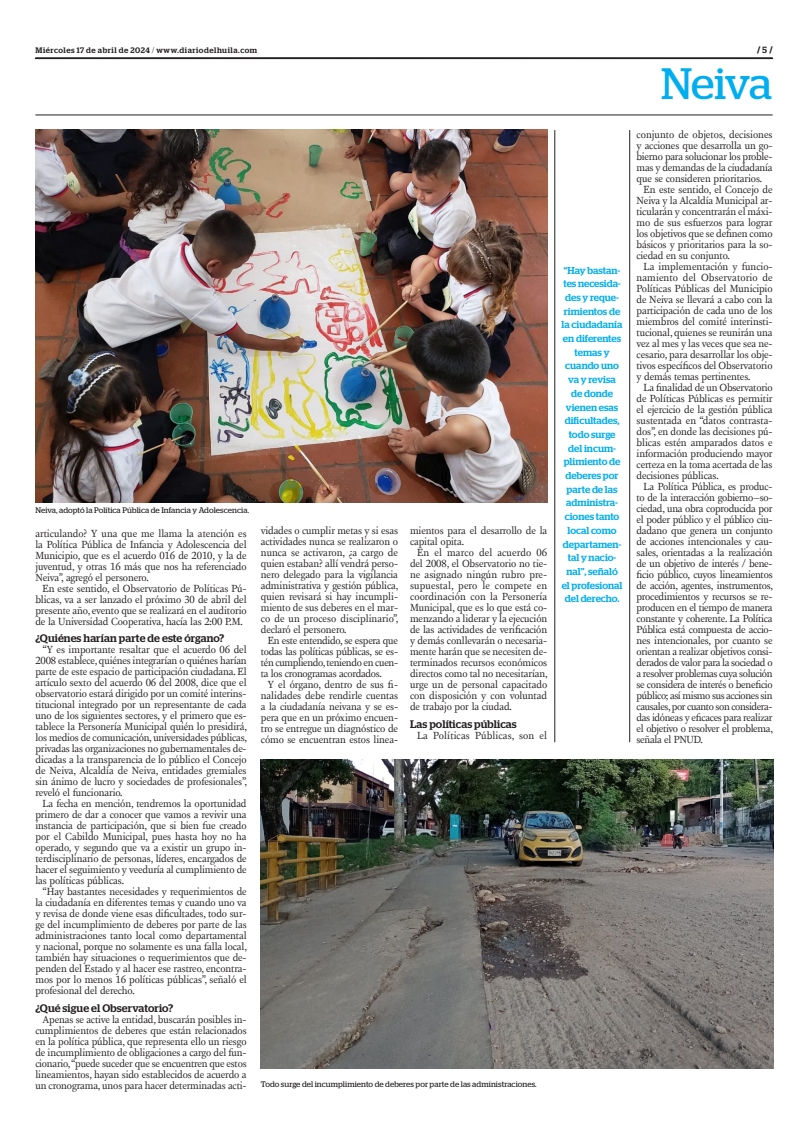
<style>
.page{position:relative;width:801px;height:1134px;background:#fff}
.page>*{position:absolute;margin:0;border:0;box-sizing:border-box;transform-origin:0 0}
.t1{font:43.9px "Stag";letter-spacing:-.025em;color:#00aeef}
.INTERTITULO{font:500 11px "Stag";letter-spacing:.01em;color:#231f20}
.TEXTO{font:10.6px/11px "New Fournier BP";letter-spacing:-.01em;color:#231f20;text-align:justify}
.TEXTO-2{font:10.6px "New Fournier BP";letter-spacing:.01em;color:#231f20}
.DESTACADO_AZUL{font:500 10px/13.7px "Stag";color:#00aeef;text-align:center}
.t2{font:700 9px "Stag";color:#231f20}
.PIE_DE_FOTO{font:8px "Stag";letter-spacing:.005em;color:#231f20}
.t3{font:500 8px "Stag";letter-spacing:.06em;color:#231f20}
.s1{font-weight:300}
.s2{font-weight:500}
</style>
<div class="page">
<svg style="left:35px;top:58px;width:738px;height:1px"></svg>
<hr style="left:35px;top:115px;width:737px;height:1px;background:#231f20">
<img style="left:36px;top:129px;width:511px;height:374px">
<img style="left:260px;top:760px;width:513px;height:309px">
<hr style="left:554px;top:130px;width:1px;height:612px;background:#231f20">
<hr style="left:629px;top:130px;width:1px;height:612px;background:#231f20">
<p class="t3" style="left:35px;top:45px;width:223px">Miércoles 17 de abril de 2024 <span class="s1">/</span> www.diariodelhuila.com</p>
<p class="PIE_DE_FOTO" style="left:35px;top:505px;width:215px">Neiva, adoptó la Política Pública de Infancia y Adolescencia.</p>
<p class="TEXTO" style="left:35px;top:527px;width:213px">articulando? Y una que me llama la atención es la Política Pública de Infancia y Adolescencia del Municipio, que es el acuerdo 016 de 2010, y la de juventud, y otras 16 más que nos ha referenciado Neiva”, agregó el personero.</p>
<p class="TEXTO" style="left:35px;top:582px;width:213px;text-indent:7px">En este sentido, el Observatorio de Políticas Pú&shy;blicas, va a ser lanzado el próximo 30 de abril del presente año, evento que se realizará en el auditorio de la Universidad Cooperativa, hacía las 2:00 P.M.</p>
<p class="INTERTITULO" style="left:35px;top:632px;width:190px">¿Quiénes harían parte de este órgano?</p>
<p class="TEXTO" style="left:35px;top:644px;width:213px;text-indent:7px">“Y es importante resaltar que el acuerdo 06 del 2008 establece, quiénes integrarían o quiénes harían parte de este espacio de participación ciudadana. El artículo sexto del acuerdo 06 del 2008, dice que el observatorio estará dirigido por un comité interins&shy;titucional integrado por un representante de cada uno de los siguientes sectores, y el primero que es&shy;tablece la Personería Municipal quién lo presidirá, los medios de comunicación, universidades públicas, privadas las organizaciones no gubernamentales de&shy;dicadas a la transparencia de lo público el Concejo de Neiva, Alcaldía de Neiva, entidades gremiales sin ánimo de lucro y sociedades de profesionales”, reveló el funcionario.</p>
<p class="TEXTO" style="left:35px;top:798px;width:213px;text-indent:7px">La fecha en mención, tendremos la oportunidad primero de dar a conocer que vamos a revivir una instancia de participación, que si bien fue creado por el Cabildo Municipal, pues hasta hoy no ha operado, y segundo que va a existir un grupo in&shy;terdisciplinario de personas, líderes, encargados de hacer el seguimiento y veeduría al cumplimiento de las políticas públicas.</p>
<p class="TEXTO" style="left:35px;top:886px;width:213px;text-indent:7px">“Hay bastantes necesidades y requerimientos de la ciudadanía en diferentes temas y cuando uno va y revisa de donde viene esas dificultades, todo sur&shy;ge del incumplimiento de deberes por parte de las administraciones tanto local como departamental y nacional, porque no solamente es una falla local, también hay situaciones o requerimientos que de&shy;penden del Estado y al hacer ese rastreo, encontra&shy;mos por lo menos 16 políticas públicas”, señaló el profesional del derecho.</p>
<p class="INTERTITULO" style="left:35px;top:1002px;width:139px">¿Qué sigue el Observatorio?</p>
<p class="TEXTO" style="left:35px;top:1014px;width:213px;text-indent:7px">Apenas se active la entidad, buscarán posibles in&shy;cumplimientos de deberes que están relacionados en la política pública, que representa ello un riesgo de incumplimiento de obligaciones a cargo del fun&shy;cionario, “puede suceder que se encuentren que estos lineamientos, hayan sido establecidos de acuerdo a un cronograma, unos para hacer determinadas acti-</p>
<p class="TEXTO" style="left:261px;top:525px;width:139px">vidades o cumplir metas y si esas actividades nunca se realizaron o nunca se activaron, ¿a cargo de quien estaban? allí vendrá perso&shy;nero delegado para la vigilancia administrativa y gestión pública, quien revisará si hay incumpli&shy;miento de sus deberes en el mar&shy;co de un proceso disciplinario”, declaró el personero.</p>
<p class="TEXTO" style="left:261px;top:635px;width:139px;text-indent:7px">En este entendido, se espera que todas las políticas públicas, se es&shy;tén cumpliendo, teniendo en cuen&shy;ta los cronogramas acordados.</p>
<p class="TEXTO" style="left:261px;top:679px;width:139px;text-indent:7px">Y el órgano, dentro de sus fi&shy;nalidades debe rendirle cuentas a la ciudadanía neivana y se es&shy;pera que en un próximo encuen&shy;tro se entregue un diagnóstico de cómo se encuentran estos linea-</p>
<p class="TEXTO" style="left:410px;top:525px;width:139px">mientos para el desarrollo de la capital opita.</p>
<p class="TEXTO" style="left:410px;top:547px;width:139px;text-indent:7px">En el marco del acuerdo 06 del 2008, el Observatorio no tie&shy;ne asignado ningún rubro pre&shy;supuestal, pero le compete en coordinación con la Personería Municipal, que es lo que está co&shy;menzando a liderar y la ejecución de las actividades de verificación y demás conllevarán o necesaria&shy;mente harán que se necesiten de&shy;terminados recursos económicos directos como tal no necesitarían, urge un de personal capacitado con disposición y con voluntad de trabajo por la ciudad.</p>
<p class="INTERTITULO" style="left:410px;top:717px;width:108px">Las políticas públicas</p>
<p class="TEXTO-2" style="left:417px;top:728px;width:132px">La Políticas Públicas, son el</p>
<p class="PIE_DE_FOTO" style="left:261px;top:1079px;width:277px">Todo surge del incumplimiento de deberes por parte de las administraciones.</p>
<p class="DESTACADO_AZUL" style="left:562px;top:263px;width:62px">“Hay bastan&shy;tes necesida&shy;des y reque&shy;rimientos de la ciudadanía en diferentes temas y cuando uno va y revisa de donde vienen esas dificultades, todo surge del incum&shy;plimiento de deberes por parte de las administra&shy;ciones tanto local como departamen&shy;tal y nacio&shy;nal”, señaló el profesional del derecho.</p>
<p class="t2" style="left:757px;top:45px;width:17px">/ <span class="s2">5</span> /</p>
<p class="t1" style="left:661px;top:59px;width:113px">Neiva</p>
<p class="TEXTO" style="left:636px;top:129px;width:138px">conjunto de objetos, decisiones y acciones que desarrolla un go&shy;bierno para solucionar los proble&shy;mas y demandas de la ciudadanía que se consideren prioritarios.</p>
<p class="TEXTO" style="left:636px;top:184px;width:138px;text-indent:7px">En este sentido, el Concejo de Neiva y la Alcaldía Municipal ar&shy;ticularán y concentrarán el máxi&shy;mo de sus esfuerzos para lograr los objetivos que se definen como básicos y prioritarios para la so&shy;ciedad en su conjunto.</p>
<p class="TEXTO" style="left:636px;top:261px;width:138px;text-indent:7px">La implementación y funcio&shy;namiento del Observatorio de Políticas Públicas del Municipio de Neiva se llevará a cabo con la participación de cada uno de los miembros del comité interinsti&shy;tucional, quienes se reunirán una vez al mes y las veces que sea ne&shy;cesario, para desarrollar los obje&shy;tivos específicos del Observatorio y demás temas pertinentes.</p>
<p class="TEXTO" style="left:636px;top:382px;width:138px;text-indent:7px">La finalidad de un Observatorio de Políticas Públicas es permitir el ejercicio de la gestión pública sustentada en “datos contrasta&shy;dos”, en donde las decisiones pú&shy;blicas estén amparados datos e información produciendo mayor certeza en la toma acertada de las decisiones públicas.</p>
<p class="TEXTO" style="left:636px;top:481px;width:138px;text-indent:7px">La Política Pública, es produc&shy;to de la interacción gobierno–so&shy;ciedad, una obra coproducida por el poder público y el público ciu&shy;dadano que genera un conjunto de acciones intencionales y cau&shy;sales, orientadas a la realización de un objetivo de interés / bene&shy;ficio público, cuyos lineamientos de acción, agentes, instrumentos, procedimientos y recursos se re&shy;producen en el tiempo de manera constante y coherente. La Política Pública está compuesta de accio&shy;nes intencionales, por cuanto se orientan a realizar objetivos consi&shy;derados de valor para la sociedad o a resolver problemas cuya solución se considera de interés o beneficio público; así mismo sus acciones sin causales, por cuanto son considera&shy;das idóneas y eficaces para realizar el objetivo o resolver el problema, señala el PNUD.</p>
</div>
